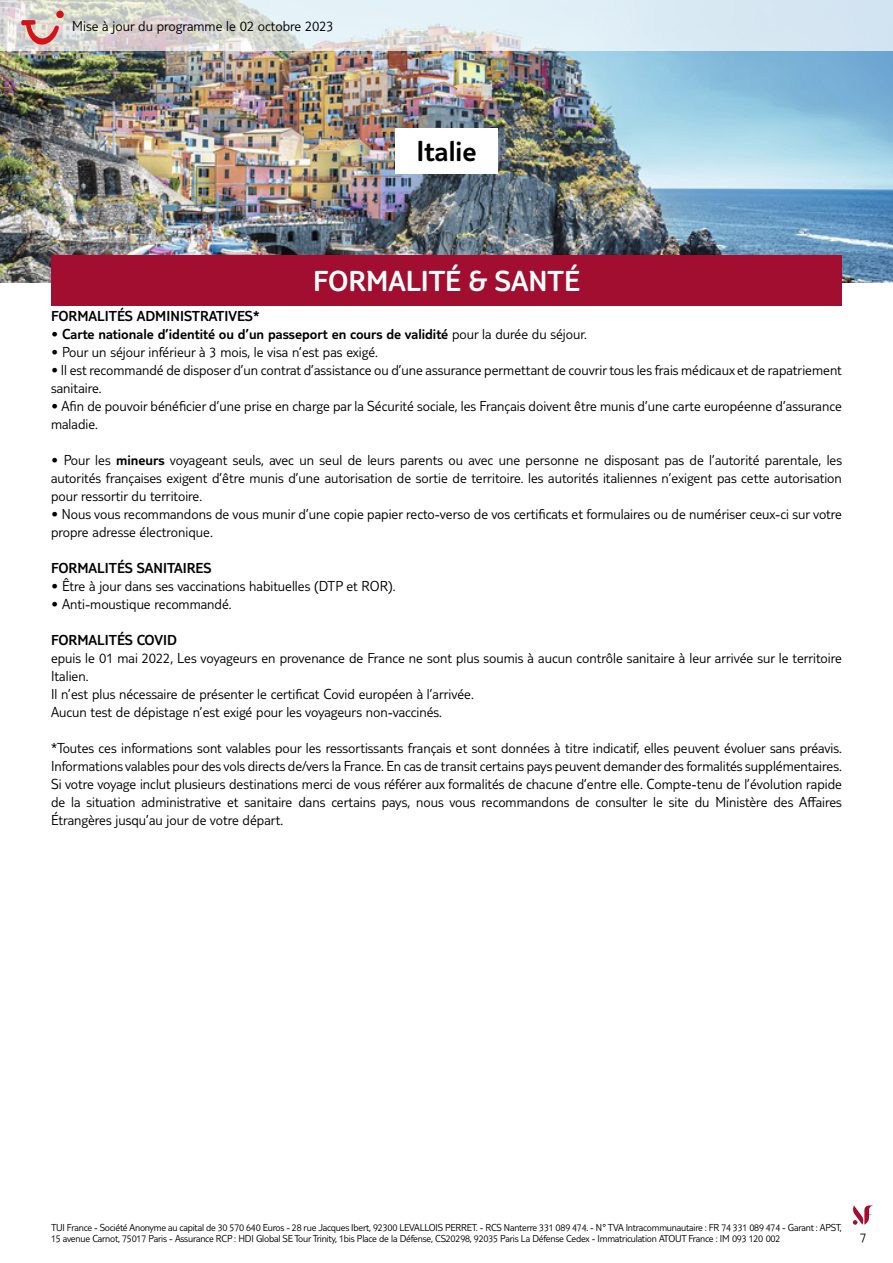
<style>
.page{position:relative;width:893px;height:1263px;background:#fff}
.page>*{position:absolute;margin:0;border:0;box-sizing:border-box;transform-origin:0 0}
.t1{font:300 30px "TUI Type";color:#fff}
.t2{font:300 30px "TUI Type";color:#000}
.t3{font:300 15px/18px "TUI Type";color:#000}
.t4{font:300 15px "TUI Type";color:#000}
.t5{font:300 13.5px "TUI Type";color:#000}
.t6{font:300 10.5px/10.5px "TUI Type";letter-spacing:-.02em;color:#000}
.s1{font-style:inherit}
</style>
<div class="page">
<svg style="left:853px;top:1205px;width:20px;height:20px"></svg>
<img style="left:0;top:51px;width:893px;height:232px">
<svg style="left:0;top:0;width:893px;height:51px;background:#dbe4e8"></svg>
<div style="left:395px;top:128px;width:103px;height:46px;background:#fff"></div>
<div style="left:51px;top:255px;width:791px;height:51px;background:#a10e2f"></div>
<svg style="left:21px;top:20px;width:38px;height:31px"></svg>
<div style="left:56px;top:11px;width:8px;height:7px;background:#d51317;border-radius:50%"></div>
<p class="t3" style="left:72px;top:17px;width:263px">Mise à jour du programme le 02 octobre 2023</p>
<h1 class="t2" style="left:416px;top:134px;width:62px">Italie</h1>
<h1 class="t1" style="left:313px;top:263px;width:268px">FORMALITÉ &amp; SANTÉ</h1>
<p class="t4" style="left:51px;top:307px;width:210px">FORMALITÉS ADMINISTRATIVES*</p>
<p class="t4" style="left:51px;top:325px;width:537px"><span class="s1">•</span> Carte nationale d’identité ou d’un passeport en cours de validité <span class="s1">pour la durée du séjour.</span></p>
<p class="t3" style="left:51px;top:342px;width:328px">• Pour un séjour inférieur à 3 mois, le visa n’est pas exigé.</p>
<p class="t3" style="left:51px;top:360px;width:792px">• Il est recommandé de disposer d’un contrat d’assistance ou d’une assurance permettant de couvrir tous les frais médicaux et de rapatriement sanitaire.</p>
<p class="t3" style="left:51px;top:396px;width:792px">• Afin de pouvoir bénéficier d’une prise en charge par la Sécurité sociale, les Français doivent être munis d’une carte européenne d’assurance maladie.</p>
<p class="t3" style="left:51px;top:450px;width:792px;text-align:justify">• Pour les <span class="s1">mineurs</span> voyageant seuls, avec un seul de leurs parents ou avec une personne ne disposant pas de l’autorité parentale, les autorités françaises exigent d’être munis d’une autorisation de sortie de territoire. les autorités italiennes n’exigent pas cette autorisation pour ressortir du territoire.</p>
<p class="t3" style="left:51px;top:504px;width:792px">• Nous vous recommandons de vous munir d’une copie papier recto-verso de vos certificats et formulaires ou de numériser ceux-ci sur votre propre adresse électronique.</p>
<p class="t4" style="left:51px;top:559px;width:162px">FORMALITÉS SANITAIRES</p>
<p class="t3" style="left:51px;top:576px;width:346px">• Être à jour dans ses vaccinations habituelles (DTP et ROR).</p>
<p class="t3" style="left:51px;top:594px;width:182px">• Anti-moustique recommandé.</p>
<p class="t4" style="left:51px;top:631px;width:128px">FORMALITÉS COVID</p>
<p class="t3" style="left:51px;top:648px;width:792px">epuis le 01 mai 2022, Les voyageurs en provenance de France ne sont plus soumis à aucun contrôle sanitaire à leur arrivée sur le territoire Italien.<br>Il n’est plus nécessaire de présenter le certificat Covid européen à l’arrivée.<br>Aucun test de dépistage n’est exigé pour les voyageurs non-vaccinés.</p>
<p class="t3" style="left:51px;top:738px;width:792px;text-align:justify">*Toutes ces informations sont valables pour les ressortissants français et sont données à titre indicatif, elles peuvent évoluer sans préavis.<br>Informations valables pour des vols directs de/vers la France. En cas de transit certains pays peuvent demander des formalités supplémentaires.<br>Si votre voyage inclut plusieurs destinations merci de vous référer aux formalités de chacune d’entre elle. Compte-tenu de l’évolution rapide de la situation administrative et sanitaire dans certains pays, nous vous recommandons de consulter le site du Ministère des Affaires Étrangères jusqu’au jour de votre départ.</p>
<p class="t6" style="left:51px;top:1222px;width:792px">TUI France - Société Anonyme au capital de 30 570 640 Euros - 28 rue Jacques Ibert, 92300 LEVALLOIS PERRET. - RCS Nanterre 331 089 474. - N° TVA Intracommunautaire : FR 74 331 089 474 - Garant : APST,<br>15 avenue Carnot, 75017 Paris - Assurance RCP : HDI Global SE Tour Trinity, 1bis Place de la Défense, CS20298, 92035 Paris La Défense Cedex - Immatriculation ATOUT France : IM 093 120 002</p>
<p class="t5" style="left:860px;top:1229px;width:8px">7</p>
</div>
